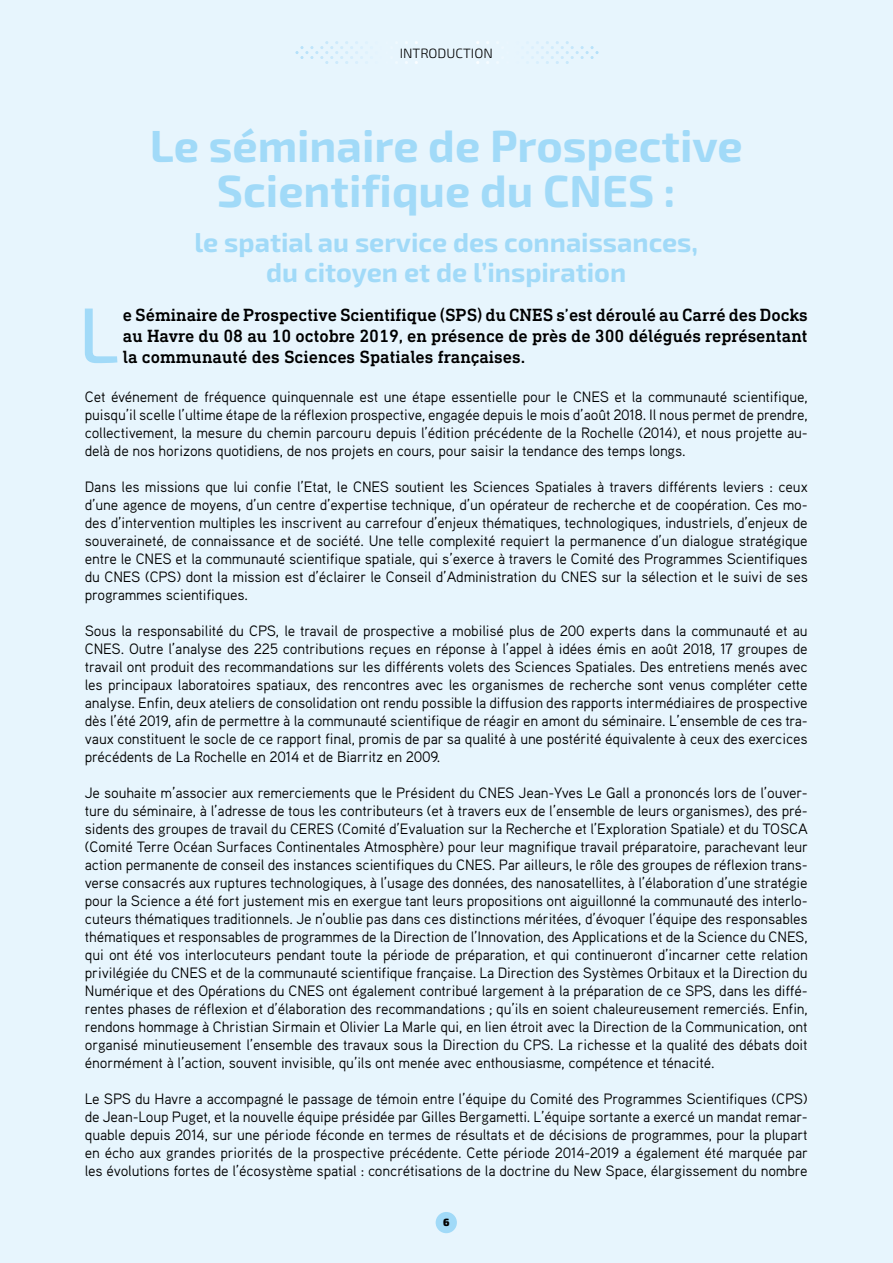
<style>
.page{position:relative;width:893px;height:1263px;background:#e7f5fd}
.page>*{position:absolute;margin:0;border:0;box-sizing:border-box;transform-origin:0 0}
.t1{font:500 78.9px "Exo 2";color:#a1daf8}
.t2{font:700 45px/45px "Exo 2";color:#a1daf8;text-align:center}
.t3{font:700 27px/30px "Exo 2";color:#a1daf8;text-align:center}
.t4{font:500 18px/21px "DIN Next Slab Pro";color:#000;text-align:justify}
.t5{font:15px/18px "Aaux Pro";letter-spacing:-.01em;color:#000;text-align:justify}
.t6{font:300 13.5px "Exo 2";color:#000}
.t7{font:900 10.5px "Exo 2";color:#000}
</style>
<div class="page">
<svg style="left:532px;top:41px;width:67px;height:23px"></svg>
<svg style="left:295px;top:41px;width:68px;height:23px"></svg>
<div style="left:436px;top:1212px;width:21px;height:21px;background:#a1daf8;border-radius:50%"></div>
<p class="t6" style="left:400px;top:45px;width:95px">INTRODUCTION</p>
<h2 class="t2" style="left:150px;top:125px;width:594px">Le séminaire de Prospective<br>Scientifique du CNES :</h2>
<h3 class="t3" style="left:194px;top:228px;width:505px">le spatial au service des connaissances, du citoyen et de l’inspiration</h3>
<h1 class="t1" style="left:78px;top:289px;width:42px">L</h1>
<p class="t4" style="left:123px;top:304px;width:686px">e Séminaire de Prospective Scientifique (SPS) du CNES s’est déroulé au Carré des Docks au Havre du 08 au 10 octobre 2019, en présence de près de 300 délégués représentant la communauté des Sciences Spatiales françaises.</p>
<p class="t5" style="left:85px;top:387px;width:724px">Cet événement de fréquence quinquennale est une étape essentielle pour le CNES et la communauté scientifique, puisqu’il scelle l’ultime étape de la réflexion prospective, engagée depuis le mois d’août 2018. Il nous permet de prendre, collectivement, la mesure du chemin parcouru depuis l’édition précédente de la Rochelle (2014), et nous projette au&shy;delà de nos horizons quotidiens, de nos projets en cours, pour saisir la tendance des temps longs.</p>
<p class="t5" style="left:85px;top:477px;width:724px">Dans les missions que lui confie l’Etat, le CNES soutient les Sciences Spatiales à travers différents leviers : ceux d’une agence de moyens, d’un centre d’expertise technique, d’un opérateur de recherche et de coopération. Ces mo&shy;des d’intervention multiples les inscrivent au carrefour d’enjeux thématiques, technologiques, industriels, d’enjeux de souveraineté, de connaissance et de société. Une telle complexité requiert la permanence d’un dialogue stratégique entre le CNES et la communauté scientifique spatiale, qui s’exerce à travers le Comité des Programmes Scientifiques du CNES (CPS) dont la mission est d’éclairer le Conseil d’Administration du CNES sur la sélection et le suivi de ses programmes scientifiques.</p>
<p class="t5" style="left:85px;top:621px;width:724px">Sous la responsabilité du CPS, le travail de prospective a mobilisé plus de 200 experts dans la communauté et au CNES. Outre l’analyse des 225 contributions reçues en réponse à l’appel à idées émis en août 2018, 17 groupes de travail ont produit des recommandations sur les différents volets des Sciences Spatiales. Des entretiens menés avec les principaux laboratoires spatiaux, des rencontres avec les organismes de recherche sont venus compléter cette analyse. Enfin, deux ateliers de consolidation ont rendu possible la diffusion des rapports intermédiaires de prospective dès l’été 2019, afin de permettre à la communauté scientifique de réagir en amont du séminaire. L’ensemble de ces tra&shy;vaux constituent le socle de ce rapport final, promis de par sa qualité à une postérité équivalente à ceux des exercices précédents de La Rochelle en 2014 et de Biarritz en 2009.</p>
<p class="t5" style="left:85px;top:783px;width:725px">Je souhaite m’associer aux remerciements que le Président du CNES Jean-Yves Le Gall a prononcés lors de l’ouver&shy;ture du séminaire, à l’adresse de tous les contributeurs (et à travers eux de l’ensemble de leurs organismes), des pré&shy;sidents des groupes de travail du CERES (Comité d’Evaluation sur la Recherche et l’Exploration Spatiale) et du TOSCA (Comité Terre Océan Surfaces Continentales Atmosphère) pour leur magnifique travail préparatoire, parachevant leur action permanente de conseil des instances scientifiques du CNES. Par ailleurs, le rôle des groupes de réflexion trans&shy;verse consacrés aux ruptures technologiques, à l’usage des données, des nanosatellites, à l’élaboration d’une stratégie pour la Science a été fort justement mis en exergue tant leurs propositions ont aiguillonné la communauté des interlo&shy;cuteurs thématiques traditionnels. Je n’oublie pas dans ces distinctions méritées, d’évoquer l’équipe des responsables thématiques et responsables de programmes de la Direction de l’Innovation, des Applications et de la Science du CNES, qui ont été vos interlocuteurs pendant toute la période de préparation, et qui continueront d’incarner cette relation privilégiée du CNES et de la communauté scientifique française. La Direction des Systèmes Orbitaux et la Direction du Numérique et des Opérations du CNES ont également contribué largement à la préparation de ce SPS, dans les diffé&shy;rentes phases de réflexion et d’élaboration des recommandations ; qu’ils en soient chaleureusement remerciés. Enfin, rendons hommage à Christian Sirmain et Olivier La Marle qui, en lien étroit avec la Direction de la Communication, ont organisé minutieusement l’ensemble des travaux sous la Direction du CPS. La richesse et la qualité des débats doit énormément à l’action, souvent invisible, qu’ils ont menée avec enthousiasme, compétence et ténacité.</p>
<p class="t5" style="left:85px;top:1089px;width:725px">Le SPS du Havre a accompagné le passage de témoin entre l’équipe du Comité des Programmes Scientifiques (CPS) de Jean-Loup Puget, et la nouvelle équipe présidée par Gilles Bergametti. L’équipe sortante a exercé un mandat remar&shy;quable depuis 2014, sur une période féconde en termes de résultats et de décisions de programmes, pour la plupart en écho aux grandes priorités de la prospective précédente. Cette période 2014-2019 a également été marquée par les évolutions fortes de l’écosystème spatial : concrétisations de la doctrine du New Space, élargissement du nombre</p>
<p class="t7" style="left:443px;top:1216px;width:8px">6</p>
</div>
